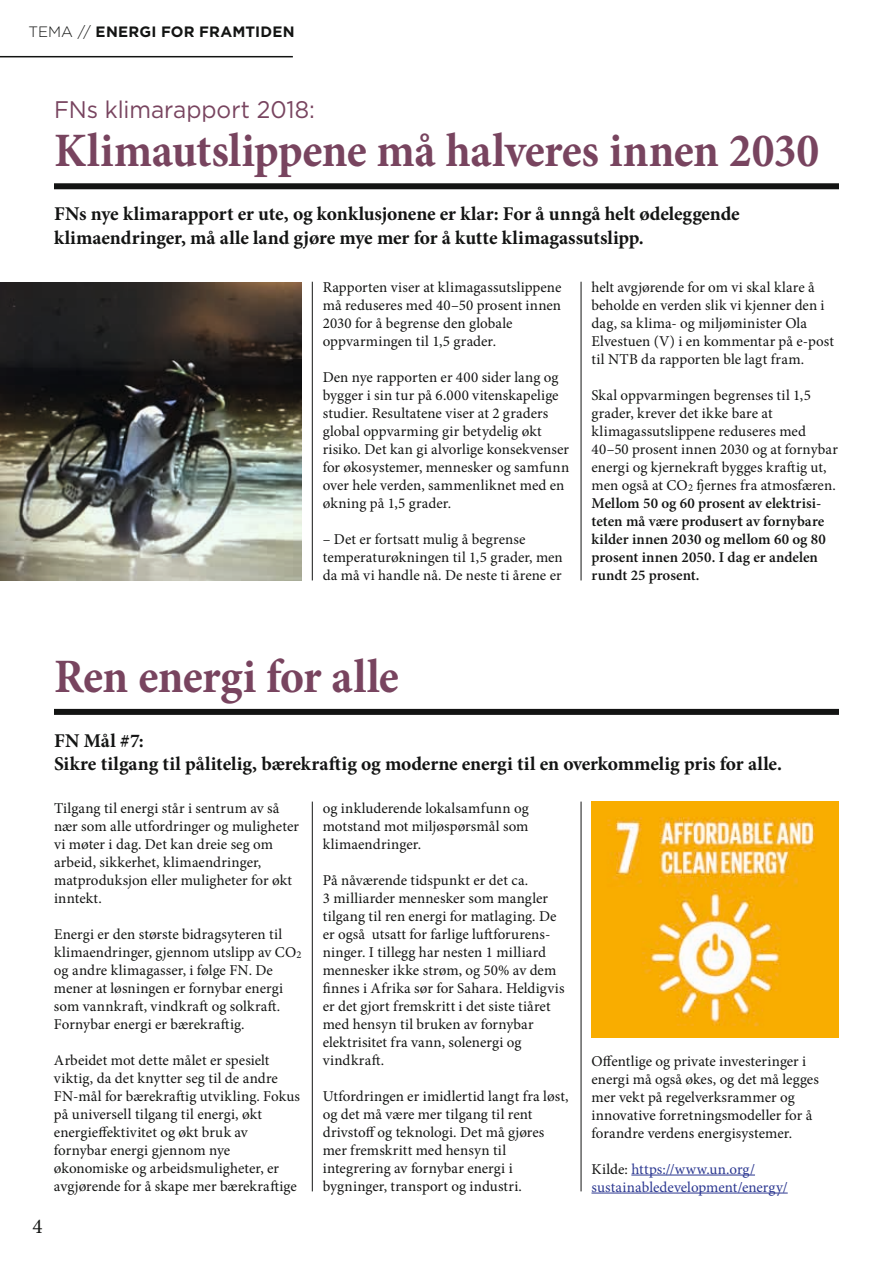
<style>
.page{position:relative;width:893px;height:1263px;background:#fff}
.page>*{position:absolute;margin:0;border:0;box-sizing:border-box;transform-origin:0 0}
.t1{font:700 48px "Minion Pro";letter-spacing:-.015em;color:#78445f;scale:.95 1}
.t2{font:24px "Gotham";color:#78445f;scale:.95 1}
.t3{font:21px "Minion Pro";color:#131413}
.t4{font:700 19.5px/23.4px "Minion Pro";letter-spacing:-.005em;color:#131413}
.t5{font:15px/18px "Minion Pro";letter-spacing:.005em;color:#131413}
.t6{font:15px/18px "Minion Pro";color:#2c3891}
.t7{font:700 15px "Gotham";letter-spacing:.015em;color:#131413}
.s1{font-weight:300}
.s2{font-weight:600}
.s3{color:#131413}
</style>
<div class="page">
<hr style="left:0;top:56px;width:293px;height:1px;background:#131413">
<hr style="left:631px;top:1175px;width:124px;height:1px;background:#2c3891">
<hr style="left:591px;top:1193px;width:197px;height:1px;background:#2c3891">
<hr style="left:312px;top:282px;width:1px;height:298px;background:#131413">
<hr style="left:312px;top:801px;width:1px;height:390px;background:#131413">
<hr style="left:581px;top:282px;width:1px;height:298px;background:#131413">
<hr style="left:581px;top:801px;width:1px;height:390px;background:#131413">
<img style="left:0;top:283px;width:301px;height:297px">
<img style="left:591px;top:801px;width:248px;height:236px">
<div style="left:54px;top:183px;width:785px;height:6px;background:#131413"></div>
<div style="left:54px;top:709px;width:785px;height:6px;background:#131413"></div>
<p class="t7" style="left:28px;top:23px;width:268px"><span class="s1">TEMA //</span> ENERGI FOR FRAMTIDEN</p>
<h2 class="t2" style="left:54px;top:96px;width:276px">FNs klimarapport 2018:</h2>
<h1 class="t1" style="left:54px;top:117px;width:807px">Klimautslippene må halveres innen 2030</h1>
<h3 class="t4" style="left:54px;top:202px;width:687px">FNs nye klimarapport er ute, og konklusjonene er klar: For å unngå helt ødeleggende klimaendringer, må alle land gjøre mye mer for å kutte klimagassutslipp.</h3>
<p class="t5" style="left:323px;top:278px;width:240px">Rapporten viser at klimagassutslippene må reduseres med 40–50 prosent innen 2030 for å begrense den globale oppvarmingen til 1,5 grader.</p>
<p class="t5" style="left:323px;top:368px;width:248px">Den nye rapporten er 400 sider lang og bygger i sin tur på 6.000 vitenskapelige studier. Resultatene viser at 2 graders global oppvarming gir betydelig økt risiko. Det kan gi alvorlige konsekvenser for økosystemer, mennesker og samfunn over hele verden, sammenliknet med en økning på 1,5 grader.</p>
<p class="t5" style="left:323px;top:530px;width:242px">– Det er fortsatt mulig å begrense temperaturøkningen til 1,5 grader, men da må vi handle nå. De neste ti årene er</p>
<p class="t5" style="left:591px;top:278px;width:244px">helt avgjørende for om vi skal klare å beholde en verden slik vi kjenner den i dag, sa klima- og miljøminister Ola Elvestuen (V) i en kommentar på e-post til NTB da rapporten ble lagt fram.</p>
<p class="t5" style="left:591px;top:386px;width:248px">Skal oppvarmingen begrenses til 1,5 grader, krever det ikke bare at klimagassutslippene reduseres med 40–50 prosent innen 2030 og at fornybar energi og kjernekraft bygges kraftig ut, men også at CO<sub>2</sub> fjernes fra atmosfæren.<br><span class="s2">Mellom 50 og 60 prosent av elektrisi&shy;teten må være produsert av fornybare kilder innen 2030 og mellom 60 og 80 prosent innen 2050. I dag er andelen rundt 25 prosent.</span></p>
<h1 class="t1" style="left:54px;top:643px;width:365px">Ren energi for alle</h1>
<h3 class="t4" style="left:54px;top:729px;width:730px">FN Mål #7:<br>Sikre tilgang til pålitelig, bærekraftig og moderne energi til en overkommelig pris for alle.</h3>
<h3 class="t3" style="left:33px;top:1212px;width:12px">4</h3>
<p class="t5" style="left:54px;top:799px;width:246px">Tilgang til energi står i sentrum av så nær som alle utfordringer og muligheter vi møter i dag. Det kan dreie seg om arbeid, sikkerhet, klimaendringer, matproduksjon eller muligheter for økt inntekt.</p>
<p class="t5" style="left:54px;top:925px;width:249px">Energi er den største bidragsyteren til klimaendringer, gjennom utslipp av CO<sub>2 </sub>og andre klimagasser, i følge FN. De mener at løsningen er fornybar energi som vannkraft, vindkraft og solkraft.<br>Fornybar energi er bærekraftig.</p>
<p class="t5" style="left:54px;top:1051px;width:248px">Arbeidet mot dette målet er spesielt viktig, da det knytter seg til de andre FN-mål for bærekraftig utvikling. Fokus på universell tilgang til energi, økt energieffektivitet og økt bruk av fornybar energi gjennom nye økonomiske og arbeidsmuligheter, er avgjørende for å skape mer bærekraftige</p>
<p class="t5" style="left:323px;top:799px;width:207px;text-align:justify">og inkluderende lokalsamfunn og motstand mot miljøspørsmål som klimaendringer.</p>
<p class="t5" style="left:323px;top:871px;width:243px">På nåværende tidspunkt er det ca.<br>3 milliarder mennesker som mangler tilgang til ren energi for matlaging. De er også utsatt for farlige luftforurens&shy;ninger. I tillegg har nesten 1 milliard mennesker ikke strøm, og 50% av dem finnes i Afrika sør for Sahara. Heldigvis er det gjort fremskritt i det siste tiåret med hensyn til bruken av fornybar elektrisitet fra vann, solenergi og vindkraft.</p>
<p class="t5" style="left:323px;top:1087px;width:247px">Utfordringen er imidlertid langt fra løst, og det må være mer tilgang til rent drivstoff og teknologi. Det må gjøres mer fremskritt med hensyn til integrering av fornybar energi i bygninger, transport og industri.</p>
<p class="t5" style="left:591px;top:1052px;width:229px">Offentlige og private investeringer i energi må også økes, og det må legges mer vekt på regelverksrammer og innovative forretningsmodeller for å forandre verdens energisystemer.</p>
<p class="t6" style="left:591px;top:1160px;width:198px"><span class="s3">Kilde:</span> https://www.un.org/ sustainabledevelopment/energy/</p>
</div>
